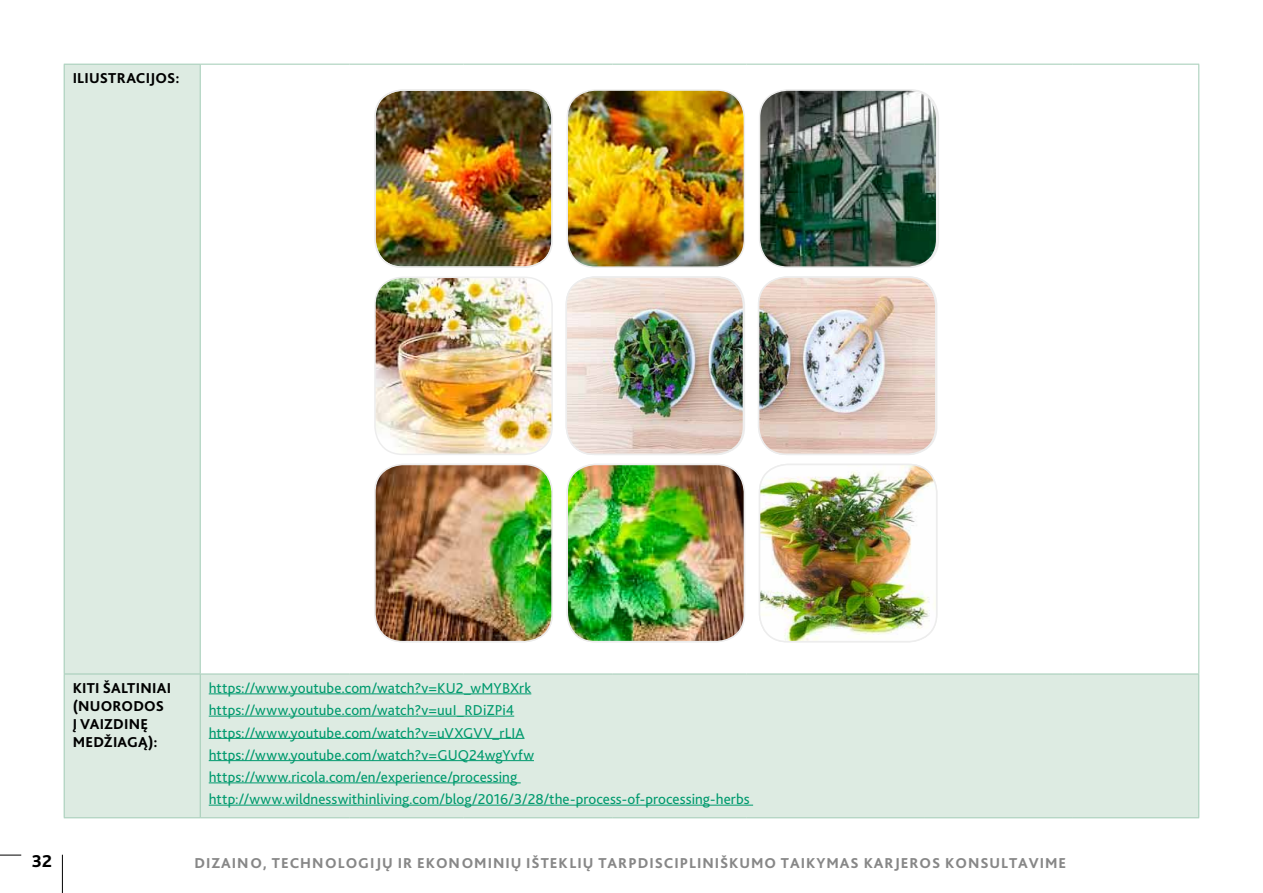
<style>
.page{position:relative;width:1263px;height:893px;background:#fff}
.page>*{position:absolute;margin:0;border:0;box-sizing:border-box;transform-origin:0 0}
.t1{font:800 18px "Bliss Pro";color:#000}
.t2{font:15px/22.2px "Bliss Pro";letter-spacing:.005em;color:#009a6e}
.t3{font:800 15px "Bliss Pro";letter-spacing:.065em;color:#878787}
.t4{font:800 15px/18px "Bliss Pro";letter-spacing:.01em;color:#000}
</style>
<div class="page">
<svg style="left:0;top:855px;width:21px;height:1px"></svg>
<hr style="left:62px;top:855px;width:1px;height:38px;background:#000">
<div style="left:65px;top:65px;width:1133px;height:752px;background:#ddebe2"></div>
<div style="left:200px;top:64px;width:999px;height:610px;background:#fff"></div>
<hr style="left:200px;top:64px;width:149px;height:1px;background:#a1cbb5">
<hr style="left:349px;top:64px;width:114px;height:1px;background:#a1cbb5">
<hr style="left:463px;top:64px;width:149px;height:1px;background:#a1cbb5">
<hr style="left:612px;top:64px;width:134px;height:1px;background:#a1cbb5">
<hr style="left:746px;top:64px;width:143px;height:1px;background:#a1cbb5">
<hr style="left:889px;top:64px;width:36px;height:1px;background:#a1cbb5">
<hr style="left:925px;top:64px;width:148px;height:1px;background:#a1cbb5">
<hr style="left:1073px;top:64px;width:126px;height:1px;background:#a1cbb5">
<hr style="left:1198px;top:65px;width:1px;height:609px;background:#a1cbb5">
<hr style="left:200px;top:674px;width:149px;height:1px;background:#a1cbb5">
<hr style="left:349px;top:674px;width:114px;height:1px;background:#a1cbb5">
<hr style="left:463px;top:674px;width:149px;height:1px;background:#a1cbb5">
<hr style="left:612px;top:674px;width:134px;height:1px;background:#a1cbb5">
<hr style="left:746px;top:674px;width:143px;height:1px;background:#a1cbb5">
<hr style="left:889px;top:674px;width:36px;height:1px;background:#a1cbb5">
<hr style="left:925px;top:674px;width:148px;height:1px;background:#a1cbb5">
<hr style="left:1073px;top:674px;width:126px;height:1px;background:#a1cbb5">
<hr style="left:1198px;top:674px;width:1px;height:143px;background:#a1cbb5">
<hr style="left:200px;top:817px;width:149px;height:1px;background:#a1cbb5">
<hr style="left:349px;top:817px;width:114px;height:1px;background:#a1cbb5">
<hr style="left:463px;top:817px;width:149px;height:1px;background:#a1cbb5">
<hr style="left:612px;top:817px;width:134px;height:1px;background:#a1cbb5">
<hr style="left:746px;top:817px;width:143px;height:1px;background:#a1cbb5">
<hr style="left:889px;top:817px;width:36px;height:1px;background:#a1cbb5">
<hr style="left:925px;top:817px;width:148px;height:1px;background:#a1cbb5">
<hr style="left:1073px;top:817px;width:126px;height:1px;background:#a1cbb5">
<hr style="left:64px;top:65px;width:1px;height:609px;background:#a1cbb5">
<hr style="left:200px;top:65px;width:1px;height:609px;background:#a1cbb5">
<hr style="left:64px;top:674px;width:1px;height:143px;background:#a1cbb5">
<hr style="left:200px;top:674px;width:1px;height:143px;background:#a1cbb5">
<hr style="left:64px;top:817px;width:136px;height:1px;background:#a1cbb5">
<hr style="left:64px;top:64px;width:136px;height:1px;background:#a1cbb5">
<hr style="left:64px;top:674px;width:136px;height:1px;background:#a1cbb5">
<hr style="left:209px;top:693px;width:322px;height:1px;background:#009a6e">
<hr style="left:209px;top:716px;width:305px;height:1px;background:#009a6e">
<hr style="left:209px;top:738px;width:315px;height:1px;background:#009a6e">
<hr style="left:209px;top:760px;width:325px;height:1px;background:#009a6e">
<hr style="left:209px;top:782px;width:312px;height:1px;background:#009a6e">
<hr style="left:209px;top:805px;width:544px;height:1px;background:#009a6e">
<img style="left:374px;top:89px;width:565px;height:366px">
<img style="left:374px;top:464px;width:371px;height:179px">
<img style="left:565px;top:276px;width:372px;height:179px">
<img style="left:374px;top:89px;width:372px;height:180px">
<img style="left:759px;top:464px;width:178px;height:178px">
<div style="left:759px;top:464px;width:178px;height:178px;border:2px solid #ededed;border-radius:28px"></div>
<img style="left:759px;top:90px;width:178px;height:177px">
<div style="left:759px;top:89px;width:178px;height:179px;border:2px solid #ededed;border-radius:28px"></div>
<div style="left:374px;top:89px;width:179px;height:179px;border:2px solid #ededed;border-radius:28px"></div>
<p class="t4" style="left:73px;top:69px;width:9px">ILIUSTRACIJOS</p>
<p class="t4" style="left:175px;top:69px;width:6px">:</p>
<p class="t4" style="left:73px;top:679px;width:8px">KITI</p>
<p class="t4" style="left:103px;top:679px;width:9px">ŠALTINIAI</p>
<p class="t4" style="left:73px;top:697px;width:18px">(NUORO</p>
<p class="t4" style="left:133px;top:697px;width:21px">DOS</p>
<p class="t4" style="left:73px;top:715px;width:17px">Į VAIZ</p>
<p class="t4" style="left:73px;top:715px;width:87px;text-indent:41px">DINĘ<br>ME DŽIAGĄ):</p>
<p class="t2" style="left:209px;top:677px;width:542px">https://www.youtube.com/watch?v=KU2_wMYBXrk https://www.youtube.com/watch?v=uuI_RDiZPi4 https://www.youtube.com/watch?v=uVXGVV_rLIA https://www.youtube.com/watch?v=GUQ24wgYvfw https://www.ricola.com/en/experience/processing http://www.wildnesswithinliving.com/blog/2016/3/28/the-process-of-processing-herbs</p>
<p class="t1" style="left:32px;top:850px;width:22px">32</p>
<p class="t3" style="left:195px;top:853px;width:873px">DIZAINO, TECHNOLOGIJŲ IR EKONOMINIŲ IŠTEKLIŲ TARPDISCIPLINIŠKUMO TAIKYMAS KARJEROS KONSULTAVIME</p>
</div>
